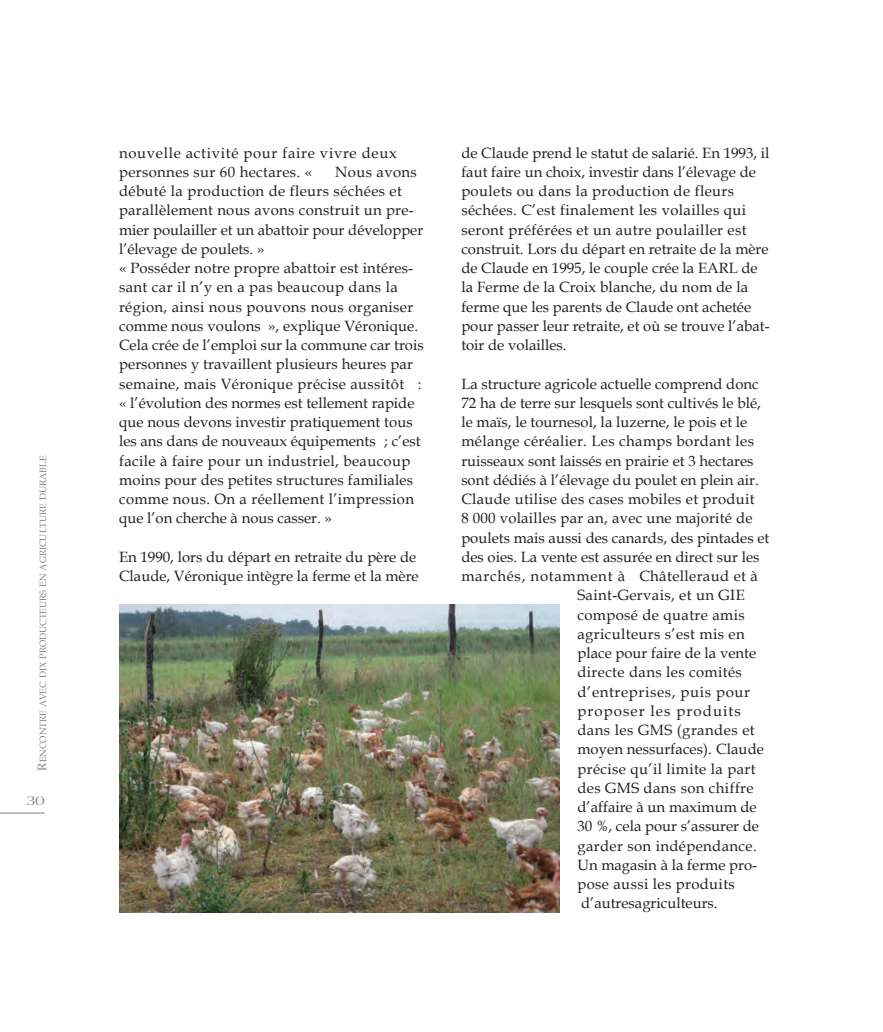
<style>
.page{position:relative;width:883px;height:1032px;background:#fff}
.page>*{position:absolute;margin:0;border:0;box-sizing:border-box;transform-origin:0 0}
.t1{font:14.88px/19.2px "Book Antiqua";letter-spacing:.005em;color:#231f20}
.t2{font:14.88px "Book Antiqua";letter-spacing:.025em;color:#231f20}
.t3{font:14.88px/19.2px "Book Antiqua";letter-spacing:.045em;color:#231f20}
.t4{font:14.88px "Book Antiqua";letter-spacing:.05em;color:#231f20}
.t5{font:14.88px "Book Antiqua";letter-spacing:.04em;color:#231f20}
.t6{font:14.88px "Book Antiqua";letter-spacing:.03em;color:#231f20}
.t7{font:14.88px "Book Antiqua";letter-spacing:.07em;color:#231f20}
.t8{font:14px "Americana";color:#808285}
.t9{font:9.1px "Book Antiqua";color:#808285}
.s1{font-size:12.25px}
</style>
<div class="page">
<img style="left:0;top:604px;width:560px;height:309px">
<p class="t9" style="left:37px;top:770px;width:316px;rotate:-90deg"><span class="s1">R</span>ENCONTRE AVEC DIX PRODUCTEURS EN AGRICULTURE DURABLE</p>
<p class="t8" style="left:27px;top:795px;width:20px">30</p>
<p class="t3" style="left:119px;top:143px;width:279px">nouvelle activité pour faire vivre deux personnes sur 60 hectares. «</p>
<p class="t1" style="left:119px;top:162px;width:306px;text-indent:216px">Nous avons débuté la production de fleurs séchées et parallèlement nous avons construit un pre&shy;mier poulailler et un abattoir pour développer l’élevage de poulets. »<br>« Posséder notre propre abattoir est intéres&shy;sant car il n’y en a pas beaucoup dans la région, ainsi nous pouvons nous organiser comme nous voulons », explique Véronique.<br>Cela crée de l’emploi sur la commune car trois personnes y travaillent plusieurs heures par semaine, mais Véronique précise aussitôt : « l’évolution des normes est tellement rapide que nous devons investir pratiquement tous les ans dans de nouveaux équipements ; c’est facile à faire pour un industriel, beaucoup moins pour des petites structures familiales comme nous. On a réellement l’impression que l’on cherche à nous casser. »</p>
<p class="t1" style="left:119px;top:547px;width:301px">En 1990, lors du départ en retraite du père de<br>Claude, Véronique intègre la ferme et la mère</p>
<p class="t1" style="left:461px;top:143px;width:310px">de Claude prend le statut de salarié. En 1993, il faut faire un choix, investir dans l’élevage de poulets ou dans la production de fleurs séchées. C’est finalement les volailles qui seront préférées et un autre poulailler est construit. Lors du départ en retraite de la mère de Claude en 1995, le couple crée la EARL de la Ferme de la Croix blanche, du nom de la ferme que les parents de Claude ont achetée pour passer leur retraite, et où se trouve l’abat&shy;toir de volailles.</p>
<p class="t1" style="left:461px;top:374px;width:299px">La structure agricole actuelle comprend donc</p>
<p class="t1" style="left:461px;top:393px;width:301px">72 ha de terre sur lesquels sont cultivés le blé,</p>
<p class="t1" style="left:461px;top:412px;width:288px">le maïs, le tournesol, la luzerne, le pois et le</p>
<p class="t2" style="left:461px;top:432px;width:294px">mélange céréalier. Les champs bordant les</p>
<p class="t1" style="left:461px;top:451px;width:294px">ruisseaux sont laissés en prairie et 3 hectares</p>
<p class="t1" style="left:461px;top:470px;width:299px">sont dédiés à l’élevage du poulet en plein air.</p>
<p class="t1" style="left:461px;top:489px;width:295px">Claude utilise des cases mobiles et produit</p>
<p class="t1" style="left:461px;top:509px;width:293px">8 000 volailles par an, avec une majorité de</p>
<p class="t1" style="left:461px;top:528px;width:310px">poulets mais aussi des canards, des pintades et</p>
<p class="t1" style="left:461px;top:547px;width:300px">des oies. La vente est assurée en direct sur les</p>
<p class="t4" style="left:461px;top:567px;width:298px">marchés, notamment à Châtelleraud et à</p>
<p class="t2" style="left:577px;top:586px;width:169px">Saint-Gervais, et un GIE</p>
<p class="t2" style="left:577px;top:605px;width:169px">composé de quatre amis</p>
<p class="t2" style="left:577px;top:624px;width:169px">agriculteurs s’est mis en</p>
<p class="t1" style="left:577px;top:643px;width:180px">place pour faire de la vente</p>
<p class="t2" style="left:577px;top:663px;width:166px">directe dans les comités</p>
<p class="t5" style="left:577px;top:682px;width:174px">d’entreprises, puis pour</p>
<p class="t7" style="left:577px;top:702px;width:165px">proposer les produits</p>
<p class="t6" style="left:577px;top:721px;width:179px">dans les GMS (grandes et</p>
<p class="t1" style="left:577px;top:740px;width:188px">moyen nes surfaces). Claude</p>
<p class="t2" style="left:577px;top:759px;width:180px">précise qu’il limite la part</p>
<p class="t2" style="left:577px;top:779px;width:178px">des GMS dans son chiffre</p>
<p class="t1" style="left:577px;top:797px;width:181px">d’affaire à un maximum de</p>
<p class="t1" style="left:577px;top:817px;width:183px">30 %, cela pour s’assurer de</p>
<p class="t2" style="left:577px;top:836px;width:181px">garder son indépendance.</p>
<p class="t1" style="left:577px;top:855px;width:181px">Un magasin à la ferme pro-</p>
<p class="t2" style="left:577px;top:875px;width:159px">pose aussi les produits</p>
<p class="t1" style="left:581px;top:894px;width:138px">d’autres agriculteurs.</p>
</div>
